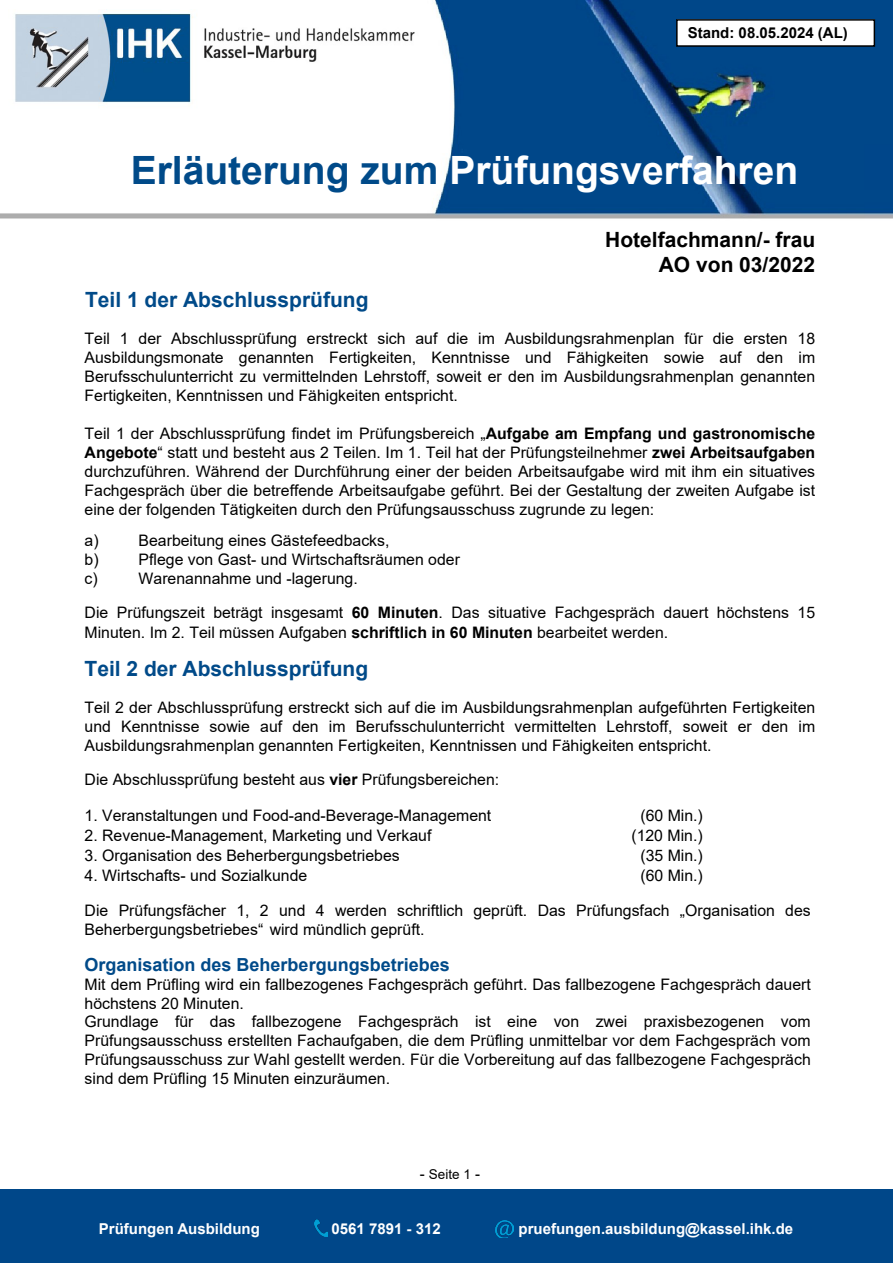
<style>
.page{position:relative;width:893px;height:1263px;background:#fff}
.page>*{position:absolute;margin:0;border:0;box-sizing:border-box;transform-origin:0 0}
.t1{font:700 39px "Arial";color:#fff}
.t2{font:700 21px "Arial";color:#004a89}
.t3{font:700 21px/25.2px "Arial";color:#000;text-align:right}
.t4{font:700 18px "Arial";color:#004a89}
.t5{font:15.9px/19px "Arial";color:#000;text-align:justify}
.t6{font:700 15px "Arial";color:#fff}
.t7{font:700 15px "Arial";color:#000}
.t8{font:13.5px "Arial";color:#000}
.s1{color:#004a89}
.s2{font-weight:700}
.s3{font-size:15px}
</style>
<div class="page">
<img style="left:0;top:0;width:893px;height:219px">
<div style="left:677px;top:20px;width:197px;height:26px;background:#fff"></div>
<div style="left:676px;top:19px;width:199px;height:28px;border:2px solid #000"></div>
<div style="left:1px;top:1189px;width:892px;height:74px;background:#004789"></div>
<img style="left:315px;top:1220px;width:13px;height:17px">
<img style="left:495px;top:1221px;width:18px;height:17px">
<p class="t7" style="left:688px;top:22px;width:162px">Stand: 08.05.2024 (AL)</p>
<p class="t1" style="left:131px;top:142px;width:669px"><span class="s1">Erläuterung zum</span> Prüfungsverfahren</p>
<p class="t3" style="left:605px;top:227px;width:212px">Hotelfachmann/- frau<br>AO von 03/2022</p>
<p class="t2" style="left:85px;top:285px;width:285px">Teil 1 der Abschlussprüfung</p>
<p class="t5" style="left:85px;top:328px;width:732px">Teil 1 der Abschlussprüfung erstreckt sich auf die im Ausbildungsrahmenplan für die ersten 18<br>Ausbildungsmonate genannten Fertigkeiten, Kenntnisse und Fähigkeiten sowie auf den im Berufsschulunterricht zu vermittelnden Lehrstoff, soweit er den im Ausbildungsrahmenplan genannten Fertigkeiten, Kenntnissen und Fähigkeiten entspricht.</p>
<p class="t5" style="left:85px;top:424px;width:732px">Teil 1 der Abschlussprüfung findet im Prüfungsbereich „<span class="s2">Aufgabe am Empfang und gastronomische Angebote</span>“ statt und besteht aus 2 Teilen. Im 1. Teil hat der Prüfungsteilnehmer <span class="s2">zwei Arbeitsaufgaben </span>durchzuführen. Während der Durchführung einer der beiden Arbeitsaufgabe wird mit ihm ein situatives Fachgespräch über die betreffende Arbeitsaufgabe geführt. Bei der Gestaltung der zweiten Aufgabe ist eine der folgenden Tätigkeiten durch den Prüfungsausschuss zugrunde zu legen:</p>
<p class="t5" style="left:85px;top:531px;width:16px">a)</p>
<p class="t5" style="left:139px;top:531px;width:252px">Bearbeitung eines Gästefeedbacks,</p>
<p class="t5" style="left:85px;top:550px;width:16px">b)</p>
<p class="t5" style="left:139px;top:550px;width:323px">Pflege von Gast- und Wirtschaftsräumen oder</p>
<p class="t5" style="left:85px;top:569px;width:15px">c)</p>
<p class="t5" style="left:85px;top:561px;width:732px;line-height:34.3px;text-indent:54px">Warenannahme und -lagerung.<br>Die Prüfungszeit beträgt insgesamt <span class="s2">60 Minuten</span>. Das situative Fachgespräch dauert höchstens 15</p>
<p class="t5" style="left:85px;top:622px;width:585px">Minuten. Im 2. Teil müssen Aufgaben <span class="s2">schriftlich in 60 Minuten</span> bearbeitet werden.</p>
<p class="t2" style="left:85px;top:654px;width:285px">Teil 2 der Abschlussprüfung</p>
<p class="t5" style="left:85px;top:698px;width:732px">Teil 2 der Abschlussprüfung erstreckt sich auf die im Ausbildungsrahmenplan aufgeführten Fertigkeiten und Kenntnisse sowie auf den im Berufsschulunterricht vermittelten Lehrstoff, soweit er den im Ausbildungsrahmenplan genannten Fertigkeiten, Kenntnissen und Fähigkeiten entspricht.</p>
<p class="t5" style="left:85px;top:770px;width:416px">Die Abschlussprüfung besteht aus <span class="s2">vier</span> Prüfungsbereichen:</p>
<p class="t5" style="left:631px;top:805px;width:73px;line-height:20.1px;text-align:center">(60 Min.) (120 Min.) (35 Min.) (60 Min.)</p>
<p class="t5" style="left:85px;top:806px;width:408px">1. Veranstaltungen und Food-and-Beverage-Management</p>
<p class="t5" style="left:85px;top:826px;width:348px">2. Revenue-Management, Marketing und Verkauf</p>
<p class="t5" style="left:85px;top:846px;width:317px">3. Organisation des Beherbergungsbetriebes</p>
<p class="t5" style="left:85px;top:866px;width:224px">4. Wirtschafts- und Sozialkunde</p>
<p class="t5" style="left:85px;top:900px;width:728px;line-height:19.5px">Die Prüfungsfächer 1, 2 und 4 werden schriftlich geprüft. Das Prüfungsfach „Organisation des<br>Beherbergungsbetriebes“ wird mündlich geprüft.</p>
<p class="t4" style="left:85px;top:952px;width:367px">Organisation des Beherbergungsbetriebes</p>
<p class="t5" style="left:85px;top:975px;width:728px;text-align:left">Mit dem Prüfling wird ein fallbezogenes Fachgespräch geführt. Das fallbezogene Fachgespräch dauert höchstens 20 Minuten.<br>Grundlage für das fallbezogene Fachgespräch ist eine von zwei praxisbezogenen vom Prüfungsausschuss erstellten Fachaufgaben, die dem Prüfling unmittelbar vor dem Fachgespräch vom Prüfungsausschuss zur Wahl gestellt werden. Für die Vorbereitung auf das fallbezogene Fachgespräch sind dem Prüfling 15 Minuten einzuräumen.</p>
<p class="t8" style="left:420px;top:1165px;width:62px"><span class="s3">-</span> Seite 1 <span class="s3">-</span></p>
<p class="t6" style="left:99px;top:1218px;width:163px">Prüfungen Ausbildung</p>
<p class="t6" style="left:332px;top:1218px;width:111px">0561 7891 - 312</p>
<p class="t6" style="left:519px;top:1218px;width:276px">pruefungen.ausbildung@kassel.ihk.de</p>
</div>
